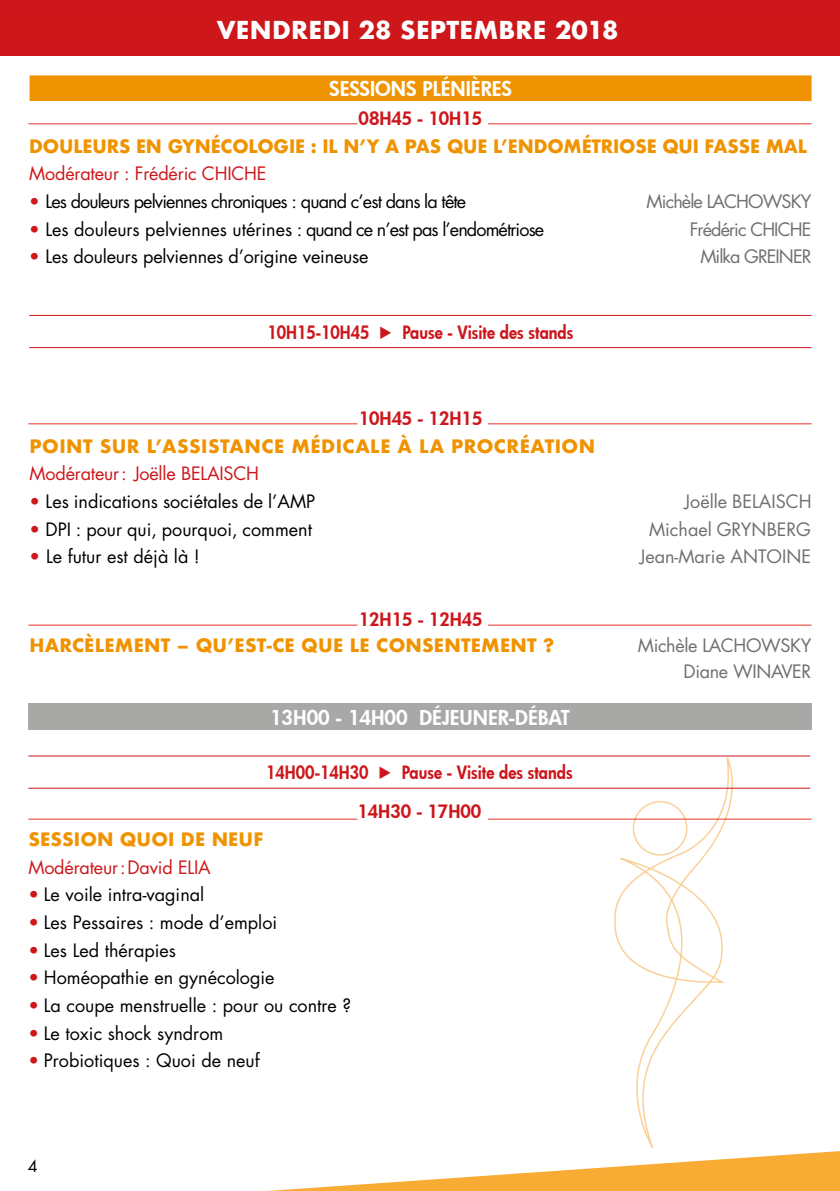
<style>
.page{position:relative;width:840px;height:1191px;background:#fff}
.page>*{position:absolute;margin:0;border:0;box-sizing:border-box;transform-origin:0 0}
.t1{font:700 24px "Futura";letter-spacing:.01em;color:#fff}
.t2{font:800 20px "Futura";color:#fff}
.t3{font:18px "Futura";color:#000}
.t4{font:700 18px "Futura";letter-spacing:.005em;color:#f09300}
.t5{font:800 18px/39px "Futura";color:#cd161b;text-align:center;scale:.9 1}
.t6{font:18px "Futura";letter-spacing:-.01em;color:#cd171a}
.t7{font:18px "Futura";letter-spacing:-.05em;color:#000}
.t8{font:18px "Futura";letter-spacing:-.05em;color:#706f6f}
.t9{font:700 18px "Futura";letter-spacing:.025em;color:#f09300}
.t10{font:800 18px "Futura";color:#cd161b}
.t11{font:18px "Futura";color:#706f6f}
.t12{font:18px/26px "Futura";letter-spacing:-.02em;color:#706f6f;text-align:right}
.t13{font:18px "Futura";color:#706f6f}
.t14{font:16px "Futura";color:#000}
.s1{color:#cd171a}
.s2{font-style:inherit}
</style>
<div class="page">
<div style="left:0;top:0;width:839px;height:56px;background:#cd161b"></div>
<hr style="left:28px;top:755px;width:781px;height:1px;background:#cd161b">
<hr style="left:28px;top:787px;width:781px;height:1px;background:#cd161b">
<hr style="left:29px;top:315px;width:782px;height:1px;background:#cd161b">
<hr style="left:29px;top:347px;width:782px;height:1px;background:#cd161b">
<div style="left:30px;top:75px;width:781px;height:26px;background:#f09300"></div>
<hr style="left:28px;top:123px;width:329px;height:1px;background:#e63329">
<hr style="left:488px;top:123px;width:323px;height:1px;background:#e63329">
<hr style="left:28px;top:423px;width:329px;height:1px;background:#e63329">
<hr style="left:488px;top:423px;width:323px;height:1px;background:#e63329">
<hr style="left:28px;top:625px;width:329px;height:1px;background:#e63329">
<hr style="left:488px;top:625px;width:323px;height:1px;background:#e63329">
<hr style="left:28px;top:818px;width:329px;height:1px;background:#e63329">
<svg style="left:267px;top:758px;width:572px;height:433px"></svg>
<div style="left:28px;top:703px;width:783px;height:26px;background:#a8a8a7"></div>
<h1 class="t1" style="left:217px;top:13px;width:403px">VENDREDI 28 SEPTEMBRE 2018</h1>
<p class="t2" style="left:329px;top:75px;width:184px">SESSIONS PLÉNIÈRES</p>
<p class="t10" style="left:358px;top:106px;width:125px">08H45 - 10H15</p>
<p class="t4" style="left:29px;top:133px;width:779px">DOULEURS EN GYNÉCOLOGIE : IL N’Y A PAS QUE L’ENDOMÉTRIOSE QUI FASSE MAL</p>
<p class="t6" style="left:29px;top:161px;width:239px">Modérateur : Frédéric CHICHE</p>
<p class="t7" style="left:29px;top:189px;width:438px"><span class="s1">•</span> Les douleurs pelviennes chroniques : quand c’est dans la tête</p>
<p class="t8" style="left:646px;top:189px;width:166px">Michèle LACHOWSKY</p>
<p class="t3" style="left:29px;top:216px;width:516px"><span class="s1">•</span> Les douleurs pelviennes utérines : quand ce n’est pas l’endométriose</p>
<p class="t8" style="left:689px;top:216px;width:123px">Frédéric CHICHE</p>
<p class="t3" style="left:29px;top:244px;width:341px"><span class="s1">•</span> Les douleurs pelviennes d’origine veineuse</p>
<p class="t8" style="left:700px;top:244px;width:113px">Milka GREINER</p>
<p class="t5" style="left:267px;top:312px;width:341px">10H15-10H45 • Pause - Visite des stands</p>
<p class="t10" style="left:358px;top:406px;width:125px">10H45 - 12H15</p>
<p class="t9" style="left:30px;top:433px;width:566px">POINT SUR L’ASSISTANCE MÉDICALE À LA PROCRÉATION</p>
<p class="t6" style="left:30px;top:461px;width:231px">Modérateur: Joëlle BELAISCH</p>
<p class="t3" style="left:30px;top:489px;width:287px"><span class="s1">•</span> Les indications sociétales de l’AMP</p>
<p class="t11" style="left:684px;top:489px;width:128px"><span class="s2">Joëlle</span> BELAISCH</p>
<p class="t3" style="left:30px;top:516px;width:284px"><span class="s1">•</span> DPI : pour qui, pourquoi, comment</p>
<p class="t11" style="left:648px;top:516px;width:163px"><span class="s2">Michael</span> GRYNBERG</p>
<p class="t3" style="left:30px;top:544px;width:172px"><span class="s1">•</span> Le futur est déjà là !</p>
<p class="t13" style="left:639px;top:544px;width:173px">Jean-Marie ANTOINE</p>
<p class="t10" style="left:358px;top:607px;width:125px">12H15 - 12H45</p>
<p class="t4" style="left:30px;top:632px;width:526px">HARCÈLEMENT – QU’EST-CE QUE LE CONSENTEMENT ?</p>
<p class="t12" style="left:637px;top:632px;width:175px">Michèle LACHOWSKY<br>Diane WINAVER</p>
<p class="t2" style="left:270px;top:704px;width:301px">13H00 - 14H00 DÉJEUNER-DÉBAT</p>
<p class="t5" style="left:266px;top:752px;width:342px">14H00-14H30 • Pause - Visite des stands<br>14H30 - 17H00</p>
<p class="t4" style="left:28px;top:826px;width:236px">SESSION QUOI DE NEUF</p>
<p class="t6" style="left:28px;top:854px;width:184px">Modérateur:David ELIA</p>
<p class="t3" style="left:28px;top:882px;width:177px"><span class="s1">•</span> Le voile intra-vaginal</p>
<p class="t3" style="left:28px;top:910px;width:250px"><span class="s1">•</span> Les Pessaires : mode d’emploi</p>
<p class="t3" style="left:28px;top:937px;width:149px"><span class="s1">•</span> Les Led thérapies</p>
<p class="t3" style="left:28px;top:965px;width:247px"><span class="s1">•</span> Homéopathie en gynécologie</p>
<p class="t3" style="left:28px;top:993px;width:324px"><span class="s1">•</span> La coupe menstruelle : pour ou contre ?</p>
<p class="t3" style="left:28px;top:1020px;width:196px"><span class="s1">•</span> Le toxic shock syndrom</p>
<p class="t3" style="left:28px;top:1048px;width:233px"><span class="s1">•</span> Probiotiques : Quoi de neuf</p>
<p class="t14" style="left:28px;top:1154px;width:11px">4</p>
</div>
